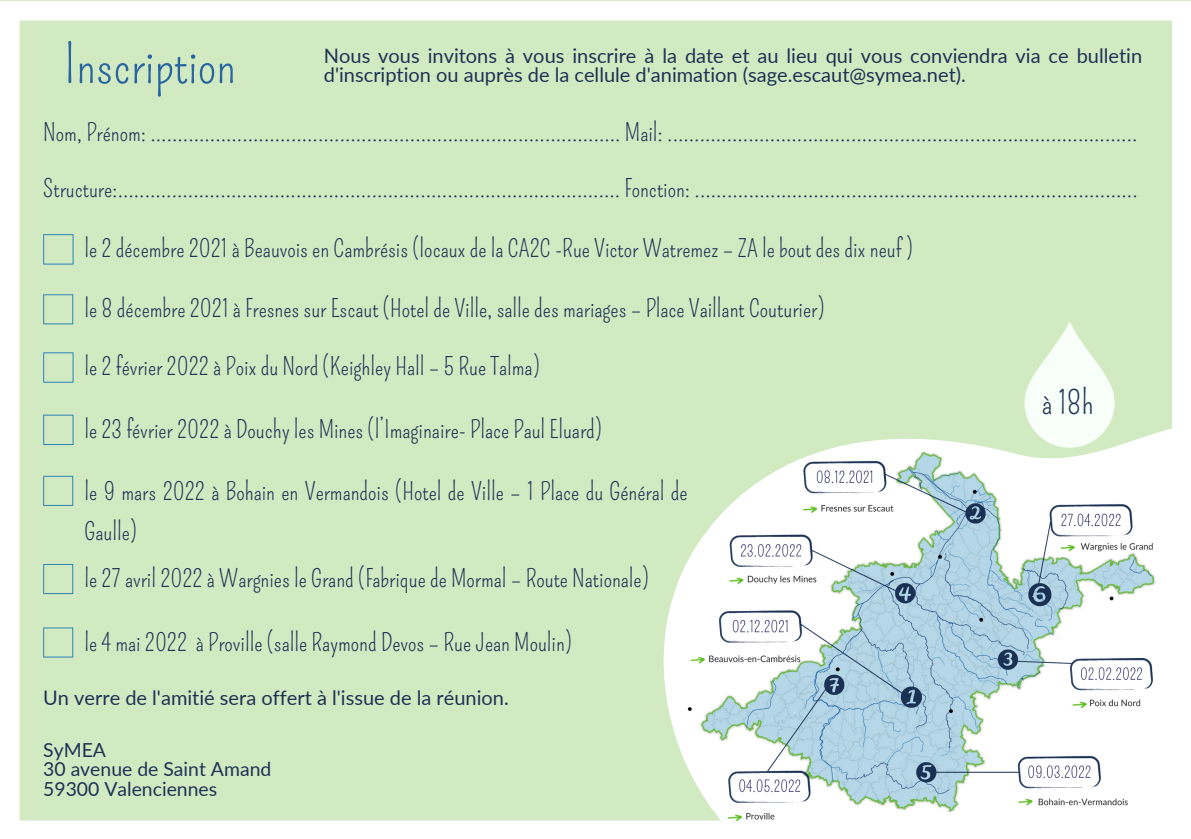
<style>
.page{position:relative;width:1191px;height:839px;background:#fff}
.page>*{position:absolute;margin:0;border:0;box-sizing:border-box;transform-origin:0 0}
.t1{font:53.2px "Pompiere";color:#2966a1}
.t2{font:31.8px "Pompiere";color:#1e3355}
.t3{font:24px/40.6px "Pompiere";color:#1e3355}
.t4{font:20px "Lato";color:#1e3355}
.t5{font:19.4px "Lato";color:#1e3355}
</style>
<div class="page">
<div style="left:19px;top:20px;width:1153px;height:801px;background:#d1eac2"></div>
<div style="left:521px;top:205px;width:651px;height:616px;background:#d1eac2"></div>
<svg style="left:1025px;top:321px;width:90px;height:126px"></svg>
<svg style="left:43px;top:234px;width:31px;height:30px"></svg>
<svg style="left:43px;top:294px;width:30px;height:30px"></svg>
<svg style="left:43px;top:352px;width:31px;height:30px"></svg>
<svg style="left:43px;top:414px;width:31px;height:31px"></svg>
<svg style="left:43px;top:476px;width:30px;height:30px"></svg>
<svg style="left:43px;top:564px;width:30px;height:30px"></svg>
<svg style="left:43px;top:627px;width:30px;height:30px"></svg>
<img style="left:652px;top:437px;width:520px;height:383px">
<p class="t1" style="left:63px;top:33px;width:174px">Inscription</p>
<p class="t4" style="left:324px;top:43px;width:820px">Nous vous invitons à vous inscrire à la date et au lieu qui vous conviendra via ce bulletin</p>
<p class="t4" style="left:324px;top:63px;width:644px">d'inscription ou auprès de la cellule d'animation (sage.escaut@symea.net).</p>
<p class="t3" style="left:43px;top:113px;width:1096px">Nom, Prénom: ....................................................................................... Mail: .......................................................................................</p>
<p class="t3" style="left:43px;top:169px;width:1096px">Structure:............................................................................................. Fonction: ..................................................................................</p>
<p class="t3" style="left:85px;top:229px;width:830px">le 2 décembre 2021 à Beauvois en Cambrésis (locaux de la CA2C -Rue Victor Watremez – ZA le bout des dix neuf )</p>
<p class="t3" style="left:85px;top:289px;width:741px">le 8 décembre 2021 à Fresnes sur Escaut (Hotel de Ville, salle des mariages – Place Vaillant Couturier)</p>
<p class="t3" style="left:85px;top:347px;width:457px">le 2 février 2022 à Poix du Nord (Keighley Hall – 5 Rue Talma)</p>
<p class="t3" style="left:85px;top:409px;width:519px">le 23 février 2022 à Douchy les Mines (l’Imaginaire- Place Paul Eluard)</p>
<p class="t3" style="left:85px;top:471px;width:605px">le 9 mars 2022 à Bohain en Vermandois (Hotel de Ville – 1 Place du Général de<br>Gaulle)</p>
<p class="t3" style="left:85px;top:558px;width:566px">le 27 avril 2022 à Wargnies le Grand (Fabrique de Mormal – Route Nationale)</p>
<p class="t3" style="left:85px;top:622px;width:489px">le 4 mai 2022 à Proville (salle Raymond Devos – Rue Jean Moulin)</p>
<p class="t4" style="left:43px;top:685px;width:467px">Un verre de l'amitié sera offert à l'issue de la réunion.</p>
<p class="t5" style="left:43px;top:737px;width:64px">SyMEA</p>
<p class="t5" style="left:43px;top:757px;width:230px">30 avenue de Saint Amand</p>
<p class="t5" style="left:43px;top:776px;width:175px">59300 Valenciennes</p>
<p class="t2" style="left:1042px;top:384px;width:53px">à 18h</p>
</div>
